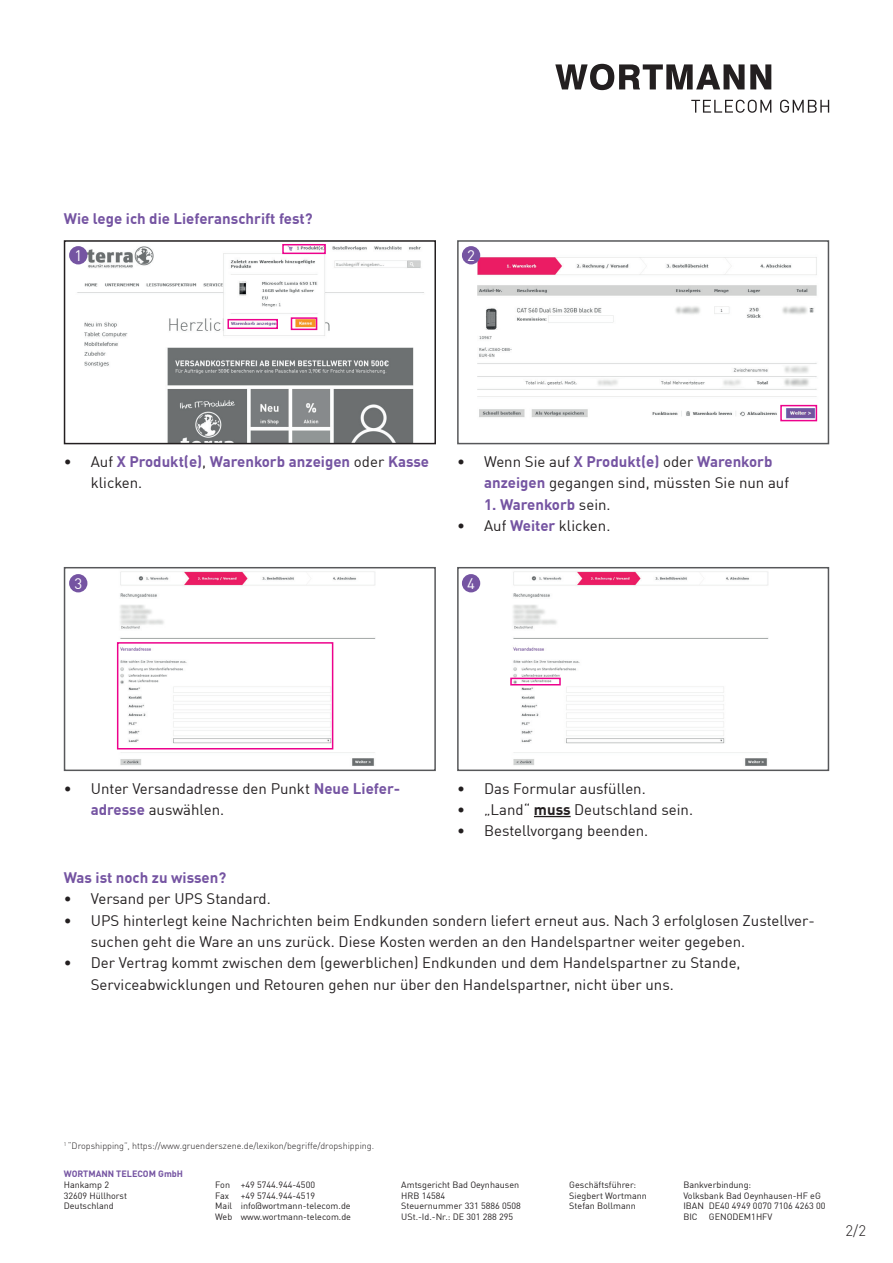
<style>
.page{position:relative;width:893px;height:1263px;background:#fff}
.page>*{position:absolute;margin:0;border:0;box-sizing:border-box;transform-origin:0 0}
.t1{font:15px/21.3px "DIN Offc Pro";color:#231f20}
.t2{font:700 15px/21.3px "DIN Offc Pro";color:#7554a2}
.t3{font:15px "DIN Offc Pro";color:#fff}
.t4{font:300 15px "DIN Offc Pro";color:#231f20}
.t5{font:9px "DIN Offc Pro";color:#231f20}
.t6{font:300 9px "DIN Offc Pro";color:#231f20}
.t7{font:700 9px "DIN Offc Pro";color:#7554a2}
.s1{font-weight:400;color:#231f20}
.s2{font-weight:700;color:#7554a2}
.s3{font-weight:700}
</style>
<div class="page">
<svg style="left:691px;top:100px;width:80px;height:13px"></svg>
<svg style="left:780px;top:100px;width:49px;height:13px"></svg>
<svg style="left:555px;top:64px;width:216px;height:26px"></svg>
<img style="left:69px;top:571px;width:307px;height:195px">
<div style="left:64px;top:567px;width:372px;height:204px;border:2px solid #57585a"></div>
<img style="left:461px;top:571px;width:308px;height:195px">
<div style="left:457px;top:567px;width:372px;height:204px;border:2px solid #57585a"></div>
<hr style="left:534px;top:816px;width:37px;height:1px;background:#231f20">
<img style="left:69px;top:246px;width:355px;height:195px">
<div style="left:64px;top:240px;width:372px;height:204px;border:2px solid #231f20"></div>
<img style="left:461px;top:246px;width:357px;height:176px">
<div style="left:457px;top:240px;width:372px;height:204px;border:2px solid #57585a"></div>
<div style="left:69px;top:246px;width:18px;height:18px;background:#7554a2;border-radius:50%"></div>
<div style="left:462px;top:246px;width:18px;height:18px;background:#7554a2;border-radius:50%"></div>
<div style="left:69px;top:574px;width:18px;height:18px;background:#7554a2;border-radius:50%"></div>
<div style="left:462px;top:574px;width:18px;height:18px;background:#7554a2;border-radius:50%"></div>
<div style="left:282px;top:244px;width:44px;height:10px;border:2px solid #ed028c"></div>
<div style="left:227px;top:319px;width:51px;height:10px;border:2px solid #ed028c"></div>
<div style="left:291px;top:317px;width:26px;height:13px;border:2px solid #ed028c"></div>
<div style="left:780px;top:405px;width:37px;height:16px;border:2px solid #ed028c"></div>
<div style="left:510px;top:678px;width:51px;height:7px;border:2px solid #ed028c"></div>
<div style="left:117px;top:642px;width:216px;height:107px;border:2px solid #ed028c"></div>
<p class="t2" style="left:64px;top:206px;width:250px">Wie lege ich die Lieferanschrift fest?</p>
<p class="t3" style="left:74px;top:244px;width:9px">1</p>
<p class="t3" style="left:467px;top:244px;width:9px">2</p>
<p class="t2" style="left:91px;top:449px;width:340px;text-indent:-27px"><span class="s1">• Auf</span> X Produkt(e)<span class="s1">,</span> Warenkorb anzeigen <span class="s1">oder</span> Kasse <span class="s1">klicken.</span></p>
<p class="t1" style="left:484px;top:450px;width:306px;text-indent:-27px">• Wenn Sie auf <span class="s2">X Produkt(e)</span> oder <span class="s2">Warenkorb anzeigen</span> gegangen sind, müssten Sie nun auf</p>
<p class="t2" style="left:484px;top:492px;width:128px">1. Warenkorb <span class="s1">sein.</span></p>
<p class="t1" style="left:457px;top:513px;width:155px">• Auf <span class="s2">Weiter</span> klicken.</p>
<p class="t3" style="left:74px;top:572px;width:9px">3</p>
<p class="t3" style="left:467px;top:572px;width:9px">4</p>
<p class="t1" style="left:91px;top:776px;width:311px;text-indent:-27px">• Unter Versandadresse den Punkt <span class="s2">Neue Liefer&shy;adresse</span> auswählen.</p>
<p class="t1" style="left:457px;top:776px;width:190px">• Das Formular ausfüllen.</p>
<p class="t1" style="left:457px;top:798px;width:237px">• „Land“ <span class="s3">muss</span> Deutschland sein.</p>
<p class="t1" style="left:457px;top:819px;width:193px">• Bestellvorgang beenden.</p>
<p class="t2" style="left:64px;top:865px;width:164px">Was ist noch zu wissen?</p>
<p class="t1" style="left:64px;top:887px;width:208px">• Versand per UPS Standard.</p>
<p class="t1" style="left:91px;top:908px;width:725px;text-indent:-27px">• UPS hinterlegt keine Nachrichten beim Endkunden sondern liefert erneut aus. Nach 3 erfolglosen Zustellver&shy;suchen geht die Ware an uns zurück. Diese Kosten werden an den Handelspartner weiter gegeben.</p>
<p class="t1" style="left:91px;top:951px;width:651px;text-indent:-27px">• Der Vertrag kommt zwischen dem (gewerblichen) Endkunden und dem Handelspartner zu Stande,<br>Serviceabwicklungen und Retouren gehen nur über den Handelspartner, nicht über uns.</p>
<p class="t6" style="left:64px;top:1138px;width:312px"><sup>1</sup> “Dropshipping”, https://www.gruenderszene.de/lexikon/begriffe/dropshipping.</p>
<p class="t7" style="left:64px;top:1166px;width:121px">WORTMANN TELECOM GmbH</p>
<p class="t5" style="left:64px;top:1177px;width:47px">Hankamp 2</p>
<p class="t5" style="left:215px;top:1177px;width:101px">Fon +49 5744.944-4500</p>
<p class="t5" style="left:401px;top:1177px;width:119px">Amtsgericht Bad Oeynhausen</p>
<p class="t5" style="left:569px;top:1177px;width:68px">Geschäftsführer:</p>
<p class="t5" style="left:683px;top:1177px;width:69px">Bankverbindung:</p>
<p class="t5" style="left:64px;top:1188px;width:65px">32609 Hüllhorst</p>
<p class="t5" style="left:215px;top:1188px;width:15px">Fax</p>
<p class="t5" style="left:241px;top:1188px;width:76px">+49 5744.944-4519</p>
<p class="t5" style="left:401px;top:1188px;width:45px">HRB 14584</p>
<p class="t5" style="left:569px;top:1188px;width:79px">Siegbert Wortmann</p>
<p class="t5" style="left:683px;top:1188px;width:139px">Volksbank Bad Oeynhausen-HF eG</p>
<p class="t5" style="left:64px;top:1199px;width:52px">Deutschland</p>
<p class="t5" style="left:215px;top:1199px;width:137px">Mail info@wortmann-telecom.de</p>
<p class="t5" style="left:401px;top:1199px;width:121px">Steuernummer 331 5886 0508</p>
<p class="t5" style="left:569px;top:1199px;width:68px">Stefan Bollmann</p>
<p class="t5" style="left:683px;top:1199px;width:144px">IBAN DE40 4949 0070 7106 4263 00</p>
<p class="t5" style="left:215px;top:1210px;width:137px">Web www.wortmann-telecom.de</p>
<p class="t5" style="left:401px;top:1210px;width:113px">USt.-Id.-Nr.: DE 301 288 295</p>
<p class="t5" style="left:683px;top:1210px;width:91px">BIC GENODEM1HFV</p>
<p class="t4" style="left:845px;top:1219px;width:22px">2/2</p>
</div>
